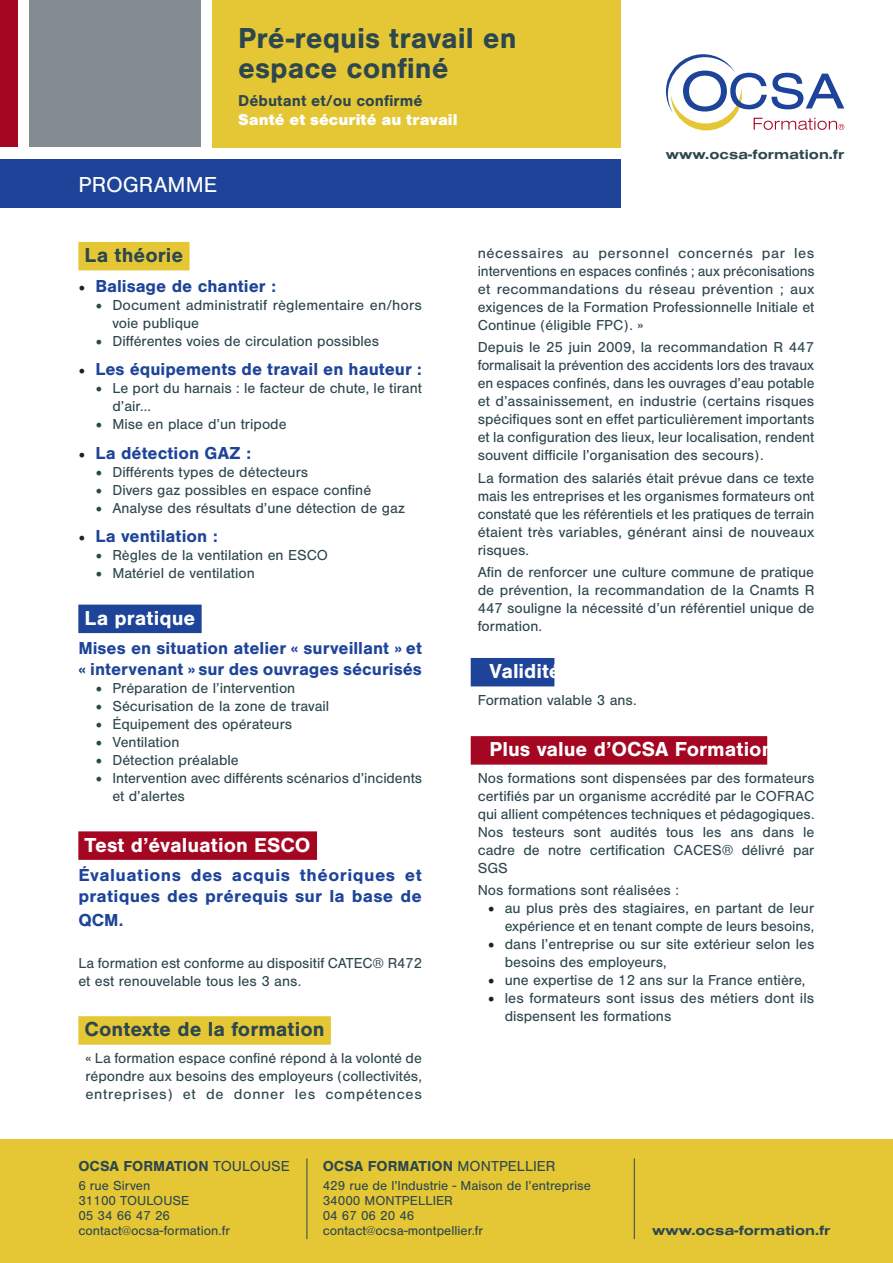
<style>
.page{position:relative;width:893px;height:1263px;background:#fff}
.page>*{position:absolute;margin:0;border:0;box-sizing:border-box;transform-origin:0 0}
.t1{font:700 30px/30px "Nimbus San";color:#2d474e}
.t2{font:22.5px "Nimbus San";color:#fff}
.t3{font:700 21px "Nimbus San";color:#fff}
.t4{font:700 21px "Nimbus San";color:#2d474e}
.t5{font:700 18px/21px "Nimbus San";color:#1e4499}
.t6{font:700 18px/21px "Nimbus San";letter-spacing:.025em;color:#1e4499}
.t7{font:900 16.35px "Nimbus San";color:#fff}
.t8{font:700 16.35px "Nimbus San";color:#2d474e}
.t9{font:15px/18px "Nimbus San";color:#2d474e}
.t10{font:700 15px "Nimbus San";color:#2d474e}
.t11{font:700 13.95px "Nimbus San Ext";color:#2d474e}
.t12{font:13.5px/15px "Nimbus San";color:#2d474e}
.s1{font-family:"Minion Pro";font-weight:400;color:#231f20}
.s2{font-family:"Minion Pro";font-size:18px}
.s3{font-family:"Minion Pro";font-size:18px;color:#231f20}
.s4{font-weight:400}
</style>
<div class="page">
<div style="left:0;top:0;width:18px;height:147px;background:#a50723"></div>
<div style="left:212px;top:0;width:408px;height:148px;background:#e5c735"></div>
<div style="left:0;top:159px;width:620px;height:49px;background:#1e4499"></div>
<svg style="left:666px;top:54px;width:178px;height:76px"></svg>
<div style="left:0;top:1139px;width:893px;height:124px;background:#e5c735"></div>
<hr style="left:307px;top:1158px;width:1px;height:81px;background:#2d474e">
<hr style="left:634px;top:1158px;width:1px;height:81px;background:#2d474e">
<div style="left:29px;top:0;width:171px;height:147px;background:#838c92"></div>
<div style="left:78px;top:242px;width:112px;height:28px;background:#e5c735"></div>
<div style="left:78px;top:605px;width:124px;height:28px;background:#1e4499"></div>
<div style="left:78px;top:831px;width:239px;height:29px;background:#a50723"></div>
<div style="left:78px;top:1016px;width:253px;height:29px;background:#e5c735"></div>
<div style="left:471px;top:658px;width:83px;height:28px;background:#1e4499"></div>
<div style="left:471px;top:736px;width:296px;height:29px;background:#a50723"></div>
<h2 class="t2" style="left:78px;top:176px;width:140px">PROGRAMME</h2>
<h1 class="t1" style="left:238px;top:25px;width:280px">Pré-requis travail en espace confiné</h1>
<p class="t8" style="left:238px;top:94px;width:186px">Débutant et/ou confirmé</p>
<p class="t7" style="left:238px;top:111px;width:221px">Santé et sécurité au travail</p>
<p class="t11" style="left:666px;top:145px;width:180px">www.ocsa-formation.fr</p>
<h3 class="t4" style="left:85px;top:247px;width:100px">La théorie</h3>
<p class="t5" style="left:78px;top:276px;width:199px"><span class="s1">•</span> Balisage de chantier :</p>
<p class="t9" style="left:112px;top:297px;width:311px;text-indent:-17px"><span class="s2">•</span> Document administratif règlementaire en/hors voie publique</p>
<p class="t9" style="left:95px;top:333px;width:285px"><span class="s2">•</span> Différentes voies de circulation possibles</p>
<p class="t5" style="left:78px;top:360px;width:345px"><span class="s1">•</span> Les équipements de travail en hauteur :</p>
<p class="t9" style="left:112px;top:380px;width:311px;text-indent:-17px"><span class="s2">•</span> Le port du harnais : le facteur de chute, le tirant d’air...</p>
<p class="t9" style="left:95px;top:416px;width:193px"><span class="s2">•</span> Mise en place d’un tripode</p>
<p class="t5" style="left:78px;top:443px;width:174px"><span class="s1">•</span> La détection GAZ :</p>
<p class="t9" style="left:95px;top:463px;width:214px"><span class="s2">•</span> Différents types de détecteurs</p>
<p class="t9" style="left:95px;top:481px;width:277px"><span class="s2">•</span> Divers gaz possibles en espace confiné</p>
<p class="t9" style="left:95px;top:499px;width:311px"><span class="s2">•</span> Analyse des résultats d’une détection de gaz</p>
<p class="t5" style="left:78px;top:527px;width:141px"><span class="s1">•</span> La ventilation :</p>
<p class="t9" style="left:95px;top:547px;width:234px"><span class="s2">•</span> Règles de la ventilation en ESCO</p>
<p class="t9" style="left:95px;top:565px;width:161px"><span class="s2">•</span> Matériel de ventilation</p>
<h3 class="t3" style="left:85px;top:610px;width:112px">La pratique</h3>
<p class="t5" style="left:78px;top:639px;width:345px">Mises en situation atelier « surveillant » et « intervenant » sur des ouvrages sécurisés</p>
<p class="t9" style="left:95px;top:680px;width:201px"><span class="s2">•</span> Préparation de l’intervention</p>
<p class="t9" style="left:95px;top:698px;width:235px"><span class="s2">•</span> Sécurisation de la zone de travail</p>
<p class="t9" style="left:95px;top:716px;width:198px"><span class="s2">•</span> Équipement des opérateurs</p>
<p class="t9" style="left:95px;top:734px;width:86px"><span class="s2">•</span> Ventilation</p>
<p class="t9" style="left:95px;top:752px;width:145px"><span class="s2">•</span> Détection préalable</p>
<p class="t9" style="left:112px;top:770px;width:311px;text-indent:-17px"><span class="s2">•</span> Intervention avec différents scénarios d’incidents et d’alertes</p>
<h3 class="t3" style="left:85px;top:836px;width:227px">Test d’évaluation ESCO</h3>
<p class="t6" style="left:78px;top:866px;width:345px">Évaluations des acquis théoriques et pratiques des prérequis sur la base de</p>
<p class="t5" style="left:78px;top:911px;width:47px">QCM.</p>
<p class="t9" style="left:78px;top:955px;width:345px">La formation est conforme au dispositif CATEC® R472 et est renouvelable tous les 3 ans.</p>
<h3 class="t4" style="left:85px;top:1021px;width:241px">Contexte de la formation</h3>
<p class="t9" style="left:85px;top:1050px;width:338px;text-align:justify">« La formation espace confiné répond à la volonté de répondre aux besoins des employeurs (collectivités, entreprises) et de donner les compétences</p>
<p class="t9" style="left:478px;top:245px;width:338px;text-align:justify">nécessaires au personnel concernés par les interventions en espaces confinés ; aux préconisations et recommandations du réseau prévention ; aux exigences de la Formation Professionnelle Initiale et Continue (éligible FPC). »</p>
<p class="t9" style="left:478px;top:339px;width:338px;text-align:justify">Depuis le 25 juin 2009, la recommandation R 447 formalisait la prévention des accidents lors des travaux en espaces confinés, dans les ouvrages d’eau potable et d’assainissement, en industrie (certains risques spécifiques sont en effet particulièrement importants et la configuration des lieux, leur localisation, rendent souvent difficile l’organisation des secours).</p>
<p class="t9" style="left:478px;top:469px;width:338px;text-align:justify">La formation des salariés était prévue dans ce texte mais les entreprises et les organismes formateurs ont constaté que les référentiels et les pratiques de terrain étaient très variables, générant ainsi de nouveaux risques.</p>
<p class="t9" style="left:478px;top:564px;width:338px;text-align:justify">Afin de renforcer une culture commune de pratique de prévention, la recommandation de la Cnamts R 447 souligne la nécessité d’un référentiel unique de formation.</p>
<h3 class="t3" style="left:490px;top:663px;width:73px">Validité</h3>
<p class="t9" style="left:478px;top:692px;width:160px">Formation valable 3 ans.</p>
<h3 class="t3" style="left:490px;top:741px;width:285px">Plus value d’OCSA Formation</h3>
<p class="t9" style="left:478px;top:770px;width:338px;text-align:justify">Nos formations sont dispensées par des formateurs certifiés par un organisme accrédité par le COFRAC qui allient compétences techniques et pédagogiques.<br>Nos testeurs sont audités tous les ans dans le cadre de notre certification CACES® délivré par SGS</p>
<p class="t9" style="left:478px;top:882px;width:203px">Nos formations sont réalisées :</p>
<p class="t9" style="left:488px;top:900px;width:328px;text-align:right"><span class="s3">•</span> au plus près des stagiaires, en partant de leur expérience et en tenant compte de leurs besoins,</p>
<p class="t9" style="left:505px;top:936px;width:311px;text-indent:-17px"><span class="s3">•</span> dans l’entreprise ou sur site extérieur selon les besoins des employeurs,</p>
<p class="t9" style="left:488px;top:972px;width:319px"><span class="s3">•</span> une expertise de 12 ans sur la France entière,</p>
<p class="t9" style="left:505px;top:990px;width:311px;text-indent:-17px"><span class="s3">•</span> les formateurs sont issus des métiers dont ils dispensent les formations</p>
<p class="t10" style="left:78px;top:1160px;width:213px">OCSA FORMATION <span class="s4">TOULOUSE</span></p>
<p class="t12" style="left:78px;top:1179px;width:153px">6 rue Sirven<br>31100 TOULOUSE<br>05 34 66 47 26 contact@ocsa-formation.fr</p>
<p class="t10" style="left:323px;top:1160px;width:234px">OCSA FORMATION <span class="s4">MONTPELLIER</span></p>
<p class="t12" style="left:323px;top:1179px;width:270px">429 rue de l’Industrie - Maison de l’entreprise<br>34000 MONTPELLIER<br>04 67 06 20 46<br>contact@ocsa-montpellier.fr</p>
<p class="t11" style="left:652px;top:1221px;width:180px">www.ocsa-formation.fr</p>
</div>
